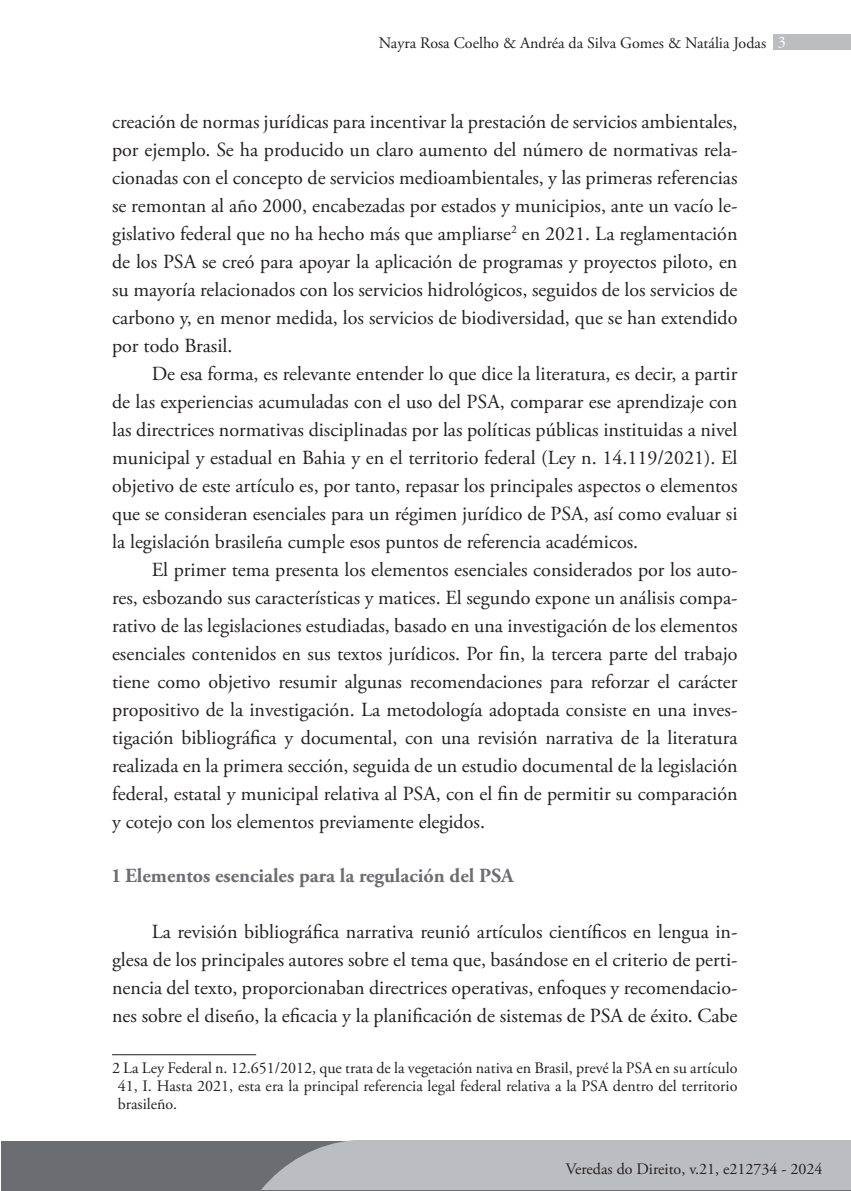
<style>
.page{position:relative;width:851px;height:1191px;background:#fff}
.page>*{position:absolute;margin:0;border:0;box-sizing:border-box;transform-origin:0 0}
.t1{font:20px/28px "Adobe Garamond Pro";color:#231f20;text-align:justify}
.t2{font:700 20px "Adobe Garamond Pro";color:#6c6d70}
.t3{font:16px/18px "Adobe Garamond Pro";color:#231f20;text-align:justify}
.s1{color:#fff}
</style>
<div class="page">
<div style="left:1px;top:1141px;width:849px;height:50px;background:#6c6d70"></div>
<hr style="left:0;top:1140px;width:1px;height:50px;background:#6c6d70">
<div style="left:773px;top:34px;width:77px;height:16px;background:#bcbdc0"></div>
<div style="left:261px;top:1140px;width:589px;height:50px;background:#bcbdc0"></div>
<hr style="left:112px;top:1054px;width:144px;height:1px;background:#231f20">
<p class="t3" style="left:379px;top:34px;width:408px">Nayra Rosa Coelho &amp; Andréa da Silva Gomes &amp; Natália Jodas <span class="s1">3</span></p>
<p class="t1" style="left:112px;top:108px;width:627px">creación de normas jurídicas para incentivar la prestación de servicios ambientales, por ejemplo. Se ha producido un claro aumento del número de normativas rela&shy;cionadas con el concepto de servicios medioambientales, y las primeras referencias se remontan al año 2000, encabezadas por estados y municipios, ante un vacío le&shy;gislativo federal que no ha hecho más que ampliarse<sup>2</sup> en 2021. La reglamentación de los PSA se creó para apoyar la aplicación de programas y proyectos piloto, en su mayoría relacionados con los servicios hidrológicos, seguidos de los servicios de carbono y, en menor medida, los servicios de biodiversidad, que se han extendido por todo Brasil.</p>
<p class="t1" style="left:112px;top:360px;width:627px;text-indent:40px">De esa forma, es relevante entender lo que dice la literatura, es decir, a partir de las experiencias acumuladas con el uso del PSA, comparar ese aprendizaje con las directrices normativas disciplinadas por las políticas públicas instituidas a nivel municipal y estadual en Bahia y en el territorio federal (Ley n. 14.119/2021). El objetivo de este artículo es, por tanto, repasar los principales aspectos o elementos que se consideran esenciales para un régimen jurídico de PSA, así como evaluar si la legislación brasileña cumple esos puntos de referencia académicos.</p>
<p class="t1" style="left:112px;top:556px;width:627px;text-indent:40px">El primer tema presenta los elementos esenciales considerados por los auto&shy;res, esbozando sus características y matices. El segundo expone un análisis compa&shy;rativo de las legislaciones estudiadas, basado en una investigación de los elementos esenciales contenidos en sus textos jurídicos. Por fin, la tercera parte del trabajo tiene como objetivo resumir algunas recomendaciones para reforzar el carácter propositivo de la investigación. La metodología adoptada consiste en una inves&shy;tigación bibliográfica y documental, con una revisión narrativa de la literatura realizada en la primera sección, seguida de un estudio documental de la legislación federal, estatal y municipal relativa al PSA, con el fin de permitir su comparación y cotejo con los elementos previamente elegidos.</p>
<p class="t2" style="left:112px;top:864px;width:403px">1 Elementos esenciales para la regulación del PSA</p>
<p class="t1" style="left:112px;top:918px;width:627px;text-indent:40px">La revisión bibliográfica narrativa reunió artículos científicos en lengua in&shy;glesa de los principales autores sobre el tema que, basándose en el criterio de perti&shy;nencia del texto, proporcionaban directrices operativas, enfoques y recomendacio&shy;nes sobre el diseño, la eficacia y la planificación de sistemas de PSA de éxito. Cabe</p>
<p class="t3" style="left:118px;top:1059px;width:621px;text-indent:-6px">2 La Ley Federal n. 12.651/2012, que trata de la vegetación nativa en Brasil, prevé la PSA en su artículo 41, I. Hasta 2021, esta era la principal referencia legal federal relativa a la PSA dentro del territorio brasileño.</p>
<p class="t3" style="left:565px;top:1160px;width:258px">Veredas do Direito, v.21, e212734 - 2024</p>
</div>
